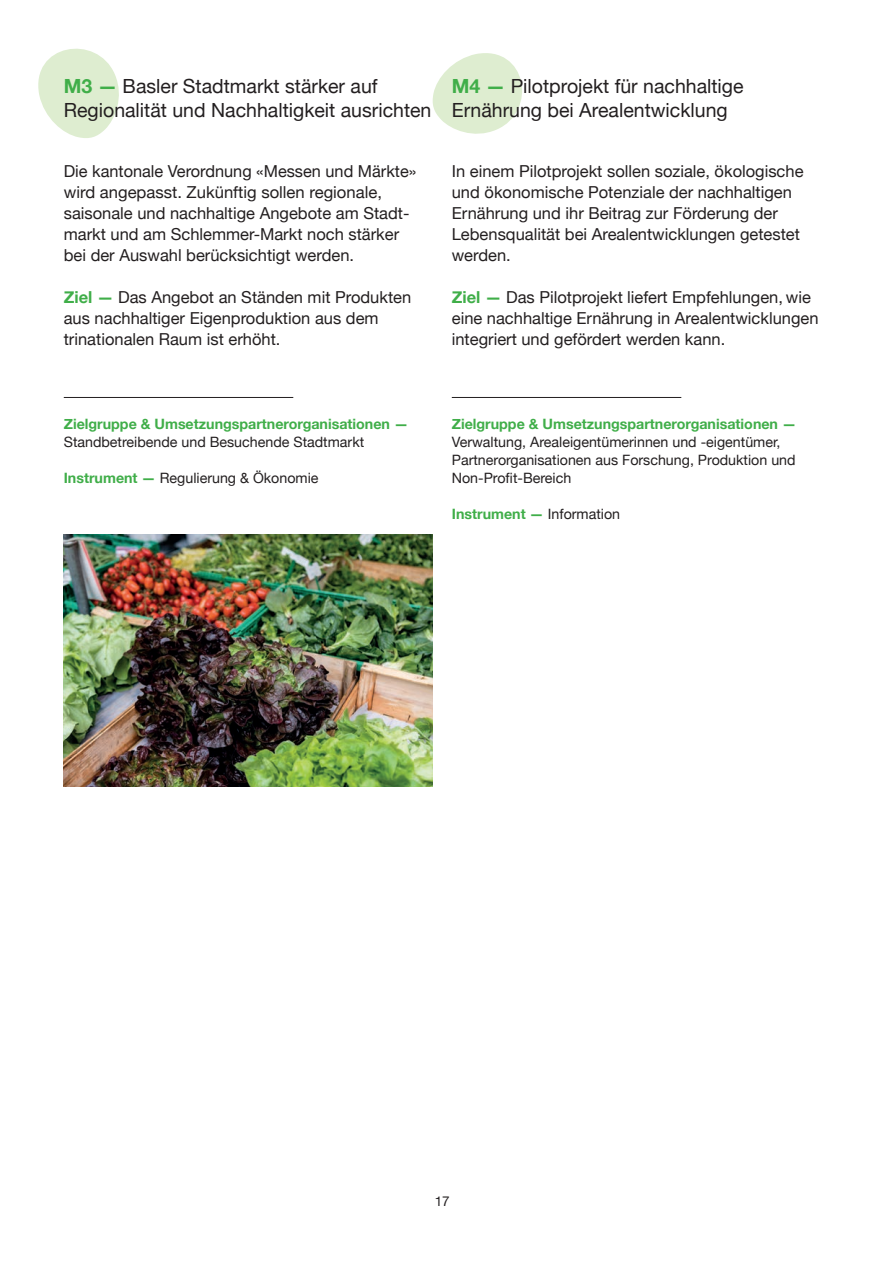
<style>
.page{position:relative;width:893px;height:1263px;background:#fff}
.page>*{position:absolute;margin:0;border:0;box-sizing:border-box;transform-origin:0 0}
.Lauftext_gross{font:19.5px/24px "Helvetica Neue";color:#231f20}
.Lauftext_mittel{font:16.5px/21px "Helvetica Neue";color:#231f20}
.Massnahmen_Text_Bezug{font:14.25px/18px "Helvetica Neue";color:#231f20}
.Massnahmen_Text_Bezug-2{font:700 14.25px/18px "Helvetica Neue";color:#40ae49}
.t1{font:13.5px "Helvetica Neue";color:#231f20}
.s1{font-weight:700;color:#40ae49}
.s2{font-weight:400;color:#231f20}
</style>
<div class="page">
<svg style="left:38px;top:48px;width:81px;height:90px"></svg>
<svg style="left:432px;top:53px;width:90px;height:81px"></svg>
<img style="left:64px;top:534px;width:369px;height:252px">
<hr style="left:64px;top:397px;width:229px;height:1px;background:#231f20">
<hr style="left:452px;top:397px;width:229px;height:1px;background:#231f20">
<p class="Lauftext_gross" style="left:64px;top:75px;width:369px"><span class="s1">M3 —</span> Basler Stadtmarkt stärker auf<br>Regionalität und Nachhaltigkeit ausrichten</p>
<p class="Lauftext_mittel" style="left:64px;top:162px;width:354px">Die kantonale Verordnung «Messen und Märkte» wird angepasst. Zukünftig sollen regionale, saisonale und nachhaltige Angebote am Stadt&shy;markt und am Schlemmer-Markt noch stärker bei der Auswahl berücksichtigt werden.</p>
<p class="Lauftext_mittel" style="left:64px;top:288px;width:349px"><span class="s1">Ziel —</span> Das Angebot an Ständen mit Produkten aus nachhaltiger Eigenproduktion aus dem trinationalen Raum ist erhöht.</p>
<p class="Lauftext_gross" style="left:452px;top:75px;width:293px"><span class="s1">M4 —</span> Pilotprojekt für nachhaltige<br>Ernährung bei Arealentwicklung</p>
<p class="Lauftext_mittel" style="left:452px;top:162px;width:353px">In einem Pilotprojekt sollen soziale, ökologische und ökonomische Potenziale der nachhaltigen Ernährung und ihr Beitrag zur Förderung der Lebensqualität bei Arealentwicklungen getestet werden.</p>
<p class="Lauftext_mittel" style="left:452px;top:288px;width:368px"><span class="s1">Ziel —</span> Das Pilotprojekt liefert Empfehlungen, wie eine nachhaltige Ernährung in Arealentwicklungen integriert und gefördert werden kann.</p>
<p class="Massnahmen_Text_Bezug-2" style="left:64px;top:415px;width:346px">Zielgruppe &amp; Umsetzungspartnerorganisationen —<br><span class="s2">Standbetreibende und Besuchende Stadtmarkt</span></p>
<p class="Massnahmen_Text_Bezug" style="left:64px;top:470px;width:256px"><span class="s1">Instrument —</span> Regulierung &amp; Ökonomie</p>
<p class="Massnahmen_Text_Bezug" style="left:452px;top:416px;width:346px"><span class="s1">Zielgruppe &amp; Umsetzungspartnerorganisationen — </span>Verwaltung, Arealeigentümerinnen und -eigentümer, Partnerorganisationen aus Forschung, Produktion und Non-Profit-Bereich</p>
<p class="Massnahmen_Text_Bezug-2" style="left:452px;top:505px;width:170px">Instrument — <span class="s2">Information</span></p>
<p class="t1" style="left:435px;top:1191px;width:17px">17</p>
</div>
